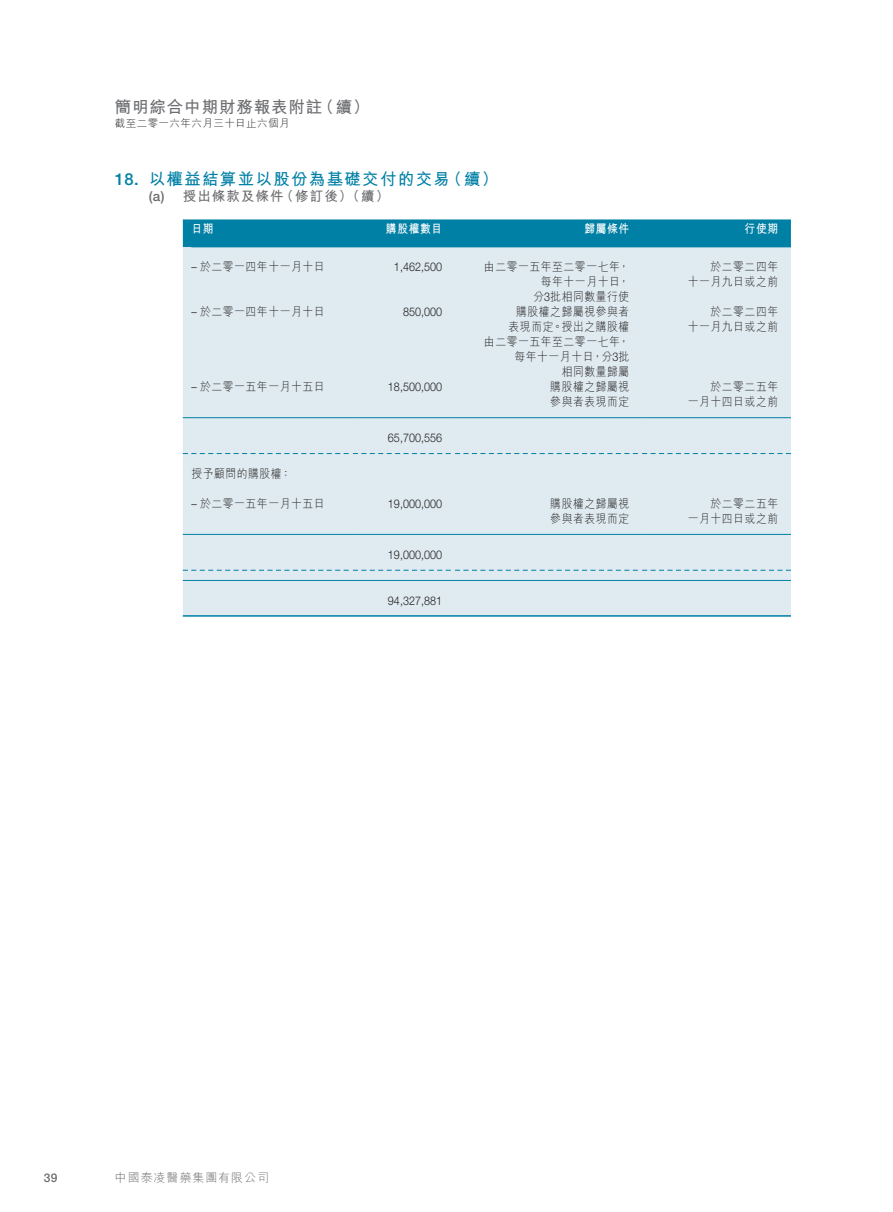
<style>
.page{position:relative;width:893px;height:1212px;background:#fff}
.page>*{position:absolute;margin:0;border:0;box-sizing:border-box;transform-origin:0 0}
.Heading_1{font:700 16.5px "M Hei HK";letter-spacing:.08em;color:#0080a5}
.t1{font:700 16.5px "M Hei HK";letter-spacing:.055em;color:#6c6d70}
.Heading_1-2{font:500 16.5px "Helvetica Neue LT Std";color:#0080a5}
.Heading_2{font:700 13.5px "M Hei HK";letter-spacing:.08em;color:#6c6d70}
.Heading_2-2{font:500 13.5px "Helvetica Neue LT Std";color:#6c6d70}
.Body_Text{font:300 12px "M Hei HK";letter-spacing:.055em;color:#231f20;scale:.9 1}
.Body_Text-2{font:300 12px "Helvetica Neue LT Std";letter-spacing:.005em;color:#231f20;scale:.9 1}
.Body_Text-3{font:700 12px "M Hei HK";letter-spacing:.055em;color:#fff;scale:.9 1}
.t2{font:300 12px "M Hei HK";letter-spacing:.08em;color:#6c6d70}
.t3{font:500 12px "Helvetica Neue LT Std";color:#6c6d70}
.t4{font:300 10.5px "M Hei HK";letter-spacing:.045em;color:#231f20}
.s1{font-family:"Helvetica Neue LT Std"}
</style>
<div class="page">
<div style="left:183px;top:219px;width:608px;height:28px;background:#0080a5"></div>
<div style="left:183px;top:247px;width:608px;height:368px;background:#dfebf1"></div>
<hr style="left:191px;top:246px;width:162px;height:1px;background:#0080a5">
<hr style="left:353px;top:246px;width:102px;height:1px;background:#0080a5">
<hr style="left:455px;top:246px;width:187px;height:1px;background:#0080a5">
<hr style="left:642px;top:246px;width:149px;height:1px;background:#0080a5">
<hr style="left:183px;top:417px;width:170px;height:1px;background:#0080a5">
<hr style="left:353px;top:417px;width:102px;height:1px;background:#0080a5">
<hr style="left:455px;top:417px;width:187px;height:1px;background:#0080a5">
<hr style="left:642px;top:417px;width:149px;height:1px;background:#0080a5">
<svg style="left:183px;top:453px;width:608px;height:1px"></svg>
<hr style="left:183px;top:534px;width:170px;height:1px;background:#0080a5">
<hr style="left:353px;top:534px;width:102px;height:1px;background:#0080a5">
<hr style="left:455px;top:534px;width:187px;height:1px;background:#0080a5">
<hr style="left:642px;top:534px;width:149px;height:1px;background:#0080a5">
<svg style="left:183px;top:570px;width:608px;height:1px"></svg>
<hr style="left:183px;top:580px;width:170px;height:1px;background:#0080a5">
<hr style="left:353px;top:580px;width:102px;height:1px;background:#0080a5">
<hr style="left:455px;top:580px;width:187px;height:1px;background:#0080a5">
<hr style="left:642px;top:580px;width:149px;height:1px;background:#0080a5">
<hr style="left:183px;top:615px;width:170px;height:2px;background:#0080a5">
<hr style="left:353px;top:615px;width:102px;height:2px;background:#0080a5">
<hr style="left:455px;top:615px;width:187px;height:2px;background:#0080a5">
<hr style="left:642px;top:615px;width:149px;height:2px;background:#0080a5">
<h1 class="t1" style="left:115px;top:94px;width:209px">簡明綜合中期財務報表附註</h1>
<p class="t4" style="left:115px;top:118px;width:176px">截至二零一六年六月三十日止六個月</p>
<h1 class="t1" style="left:318px;top:94px;width:54px">（續(</h1>
<p class="Heading_1-2" style="left:115px;top:169px;width:25px">18.</p>
<p class="Heading_1" style="left:149px;top:167px;width:303px">以權益結算並以股份為基礎交付的交易</p>
<p class="Heading_2-2" style="left:149px;top:188px;width:17px">)a(</p>
<p class="Heading_2" style="left:280px;top:187px;width:111px">（修訂後）（續(</p>
<p class="Heading_2" style="left:183px;top:187px;width:102px">授出條款及條件</p>
<p class="Body_Text-3" style="left:191px;top:220px;width:26px">日期</p>
<p class="Body_Text-3" style="left:386px;top:220px;width:64px">購股權數目</p>
<p class="Heading_1" style="left:445px;top:167px;width:54px">（續(</p>
<p class="Body_Text-3" style="left:584px;top:220px;width:51px">歸屬條件</p>
<p class="Body_Text" style="left:191px;top:261px;width:150px"><span class="s1">–</span> 於二零一四年十一月十日</p>
<p class="Body_Text-2" style="left:394px;top:260px;width:55px">1,462,500</p>
<p class="Body_Text" style="left:484px;top:261px;width:163px">由二零一五年至二零一七年，</p>
<p class="Body_Text" style="left:541px;top:276px;width:100px">每年十一月十日，</p>
<p class="Body_Text" style="left:533px;top:291px;width:108px">分<span class="s1">3</span>批相同數量行使</p>
<p class="Body_Text" style="left:191px;top:306px;width:150px"><span class="s1">–</span> 於二零一四年十一月十日</p>
<p class="Body_Text-2" style="left:403px;top:305px;width:45px">850,000</p>
<p class="Body_Text" style="left:516px;top:306px;width:127px">購股權之歸屬視參與者</p>
<p class="Body_Text" style="left:509px;top:321px;width:136px">表現而定。授出之購股權</p>
<p class="Body_Text" style="left:484px;top:336px;width:163px">由二零一五年至二零一七年，</p>
<p class="Body_Text" style="left:514px;top:351px;width:129px">每年十一月十日，分批<span class="s1">3</span></p>
<p class="Body_Text" style="left:562px;top:366px;width:77px">相同數量歸屬</p>
<p class="Body_Text" style="left:191px;top:381px;width:150px"><span class="s1">–</span> 於二零一五年一月十五日</p>
<p class="Body_Text-2" style="left:388px;top:380px;width:62px">18,500,000</p>
<p class="Body_Text" style="left:550px;top:381px;width:89px">購股權之歸屬視</p>
<p class="Body_Text" style="left:550px;top:396px;width:89px">參與者表現而定</p>
<p class="Body_Text-2" style="left:388px;top:431px;width:62px">65,700,556</p>
<p class="Body_Text" style="left:191px;top:467px;width:112px">授予顧問的購股權：</p>
<p class="Body_Text" style="left:191px;top:497px;width:150px"><span class="s1">–</span> 於二零一五年一月十五日</p>
<p class="Body_Text-2" style="left:388px;top:496px;width:62px">19,000,000</p>
<p class="Body_Text" style="left:550px;top:497px;width:89px">購股權之歸屬視</p>
<p class="Body_Text" style="left:550px;top:512px;width:89px">參與者表現而定</p>
<p class="Body_Text-2" style="left:388px;top:547px;width:62px">19,000,000</p>
<p class="Body_Text-2" style="left:388px;top:593px;width:62px">94,327,881</p>
<p class="Body_Text-3" style="left:745px;top:220px;width:39px">行使期</p>
<p class="Body_Text" style="left:710px;top:261px;width:77px">於二零二四年</p>
<p class="Body_Text" style="left:688px;top:276px;width:102px">十一月九日或之前</p>
<p class="Body_Text" style="left:710px;top:306px;width:77px">於二零二四年</p>
<p class="Body_Text" style="left:688px;top:321px;width:102px">十一月九日或之前</p>
<p class="Body_Text" style="left:710px;top:381px;width:77px">於二零二五年</p>
<p class="Body_Text" style="left:688px;top:396px;width:102px">一月十四日或之前</p>
<p class="Body_Text" style="left:710px;top:497px;width:77px">於二零二五年</p>
<p class="Body_Text" style="left:688px;top:512px;width:102px">一月十四日或之前</p>
<p class="t3" style="left:44px;top:1170px;width:15px">39</p>
<p class="t2" style="left:115px;top:1171px;width:156px">中國泰凌醫藥集團有限公司</p>
</div>
